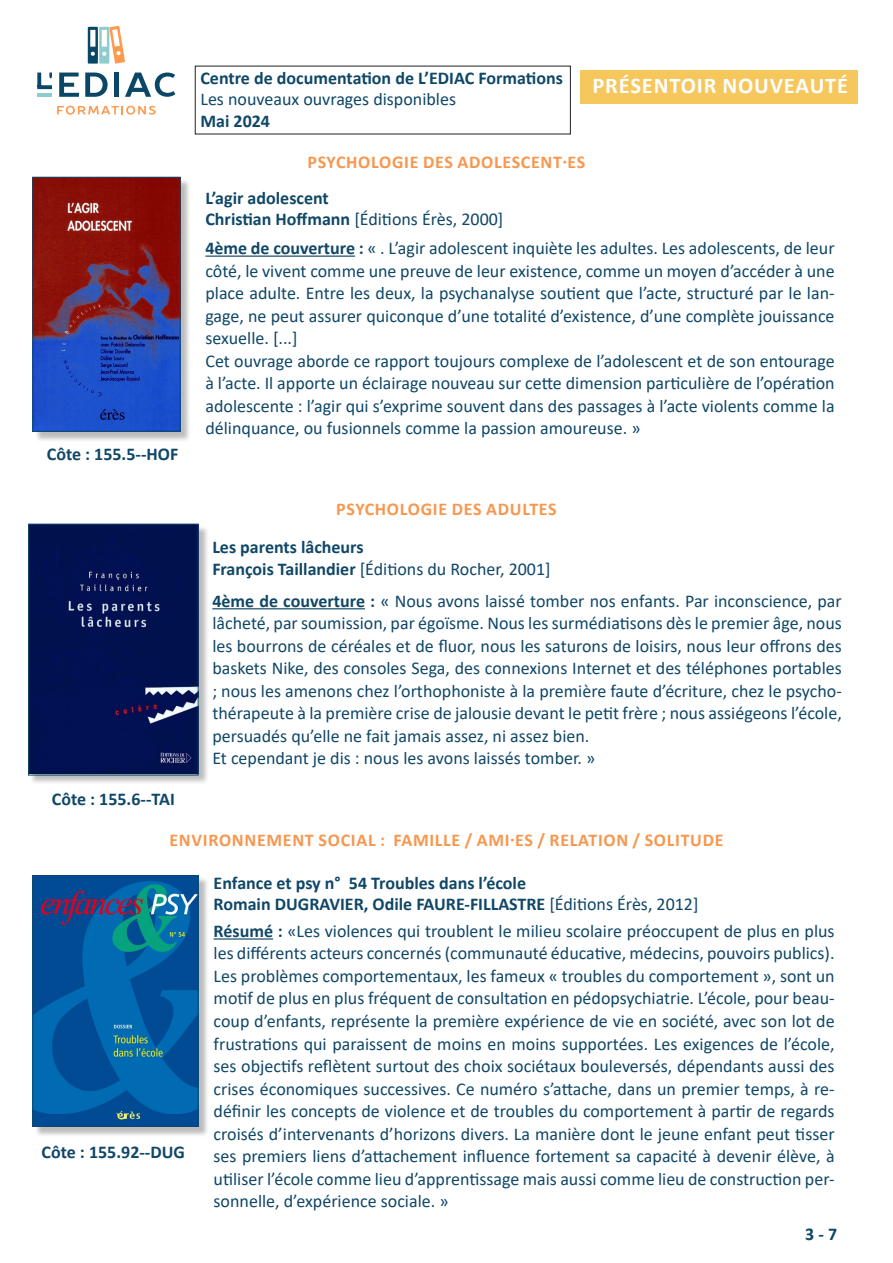
<style>
.page{position:relative;width:893px;height:1263px;background:#fff}
.page>*{position:absolute;margin:0;border:0;box-sizing:border-box;transform-origin:0 0}
.t1{font:700 22.5px "Calibri";letter-spacing:.04em;color:#fff}
.t2{font:18px/22.5px "Calibri";color:#104767;text-align:justify}
.t3{font:18px/22.5px "Calibri";color:#0f4767;text-align:justify}
.t4{font:700 18px "Calibri";color:#104767}
.t5{font:700 18px "Calibri";letter-spacing:.04em;color:#f7974f}
.t6{font:700 18px "Calibri";color:#0f4767}
.s1{font-weight:700}
.s2{font-weight:700;color:#104767}
.s3{color:#104767}
.s4{font-weight:400}
</style>
<div class="page">
<svg style="left:57px;top:106px;width:99px;height:9px"></svg>
<svg style="left:59px;top:73px;width:20px;height:24px"></svg>
<svg style="left:85px;top:73px;width:23px;height:24px"></svg>
<div style="left:114px;top:73px;width:5px;height:24px;background:#0a4766"></div>
<svg style="left:125px;top:73px;width:50px;height:24px"></svg>
<svg style="left:49px;top:73px;width:3px;height:5px"></svg>
<hr style="left:37px;top:93px;width:15px;height:4px;background:#8fcccc">
<svg style="left:37px;top:73px;width:4px;height:12px"></svg>
<svg style="left:37px;top:85px;width:15px;height:4px"></svg>
<svg style="left:88px;top:26px;width:37px;height:38px"></svg>
<div style="left:580px;top:70px;width:277px;height:33px;background:#f6c75d"></div>
<div style="left:34px;top:178px;width:157px;height:264px;background:#231f20;opacity:.3"></div>
<img style="left:35px;top:179px;width:143px;height:250px">
<hr style="left:205px;top:256px;width:150px;height:1px;background:#104767">
<div style="left:30px;top:525px;width:179px;height:260px;background:#231f20;opacity:.3"></div>
<div style="left:30px;top:526px;width:166px;height:247px;background:#01114f"></div>
<div style="left:28px;top:524px;width:170px;height:251px;border:1px solid #104767"></div>
<hr style="left:212px;top:608px;width:153px;height:1px;background:#104767">
<div style="left:34px;top:877px;width:175px;height:260px;background:#231f20;opacity:.3"></div>
<img style="left:35px;top:877px;width:161px;height:248px">
<div style="left:33px;top:875px;width:165px;height:252px;border:1px solid #104767"></div>
<hr style="left:214px;top:938px;width:59px;height:1px;background:#104767">
<p class="t6" style="left:200px;top:65px;width:364px">Centre de documentation de L’EDIAC Formations</p>
<p class="t3" style="left:200px;top:87px;width:257px">Les nouveaux ouvrages disponibles</p>
<p class="t6" style="left:200px;top:108px;width:71px">Mai 2024</p>
<p class="t1" style="left:592px;top:70px;width:257px">PRÉSENTOIR NOUVEAUTÉ</p>
<p class="t5" style="left:307px;top:149px;width:279px">PSYCHOLOGIE DES ADOLESCENT·ES</p>
<p class="t4" style="left:47px;top:442px;width:133px">Côte : 155.5--HOF</p>
<p class="t4" style="left:52px;top:786px;width:124px">Côte : 155.6--TAI</p>
<p class="t4" style="left:205px;top:185px;width:125px">L’agir adolescent</p>
<p class="t2" style="left:205px;top:207px;width:300px"><span class="s1">Christian Hoffmann</span> [Éditions Érès, 2000]</p>
<p class="t3" style="left:205px;top:236px;width:631px"><span class="s2">4ème de couverture :</span> <span class="s3">«</span> . L’agir adolescent inquiète les adultes. Les adolescents, de leur côté, le vivent comme une preuve de leur existence, comme un moyen d’accéder à une place adulte. Entre les deux, la psychanalyse soutient que l’acte, structuré par le lan&shy;gage, ne peut assurer quiconque d’une totalité d’existence, d’une complète jouissance sexuelle. [...]</p>
<p class="t3" style="left:205px;top:349px;width:631px">Cet ouvrage aborde ce rapport toujours complexe de l’adolescent et de son entourage à l’acte. Il apporte un éclairage nouveau sur cette dimension particulière de l’opération adolescente : l’agir qui s’exprime souvent dans des passages à l’acte violents comme la délinquance, ou fusionnels comme la passion amoureuse. »</p>
<p class="t5" style="left:336px;top:496px;width:222px">PSYCHOLOGIE DES ADULTES</p>
<p class="t4" style="left:212px;top:535px;width:153px">Les parents lâcheurs</p>
<p class="t2" style="left:212px;top:557px;width:340px"><span class="s1">François Taillandier</span> [Éditions du Rocher, 2001]</p>
<p class="t2" style="left:212px;top:589px;width:631px"><span class="s1">4ème de couverture :</span> « Nous avons laissé tomber nos enfants. Par inconscience, par lâcheté, par soumission, par égoïsme. Nous les surmédiatisons dès le premier âge, nous les bourrons de céréales et de fluor, nous les saturons de loisirs, nous leur offrons des baskets Nike, des consoles Sega, des connexions Internet et des téléphones portables ; nous les amenons chez l’orthophoniste à la première faute d’écriture, chez le psycho&shy;thérapeute à la première crise de jalousie devant le petit frère ; nous assiégeons l’école, persuadés qu’elle ne fait jamais assez, ni assez bien.</p>
<p class="t2" style="left:212px;top:747px;width:385px">Et cependant je dis : nous les avons laissés tomber. »</p>
<p class="t5" style="left:169px;top:828px;width:556px">ENVIRONNEMENT SOCIAL : FAMILLE / AMI·ES / RELATION / SOLITUDE</p>
<p class="t4" style="left:42px;top:1139px;width:145px">Côte : 155.92--DUG</p>
<p class="t4" style="left:214px;top:870px;width:314px">Enfance et psy n° 54 Troubles dans l’école</p>
<p class="t4" style="left:214px;top:892px;width:486px">Romain DUGRAVIER, Odile FAURE-FILLASTRE <span class="s4">[Éditions Érès, 2012]</span></p>
<p class="t2" style="left:214px;top:919px;width:622px"><span class="s1">Résumé :</span> «Les violences qui troublent le milieu scolaire préoccupent de plus en plus les différents acteurs concernés (communauté éducative, médecins, pouvoirs publics).<br>Les problèmes comportementaux, les fameux « troubles du comportement », sont un motif de plus en plus fréquent de consultation en pédopsychiatrie. L’école, pour beau&shy;coup d’enfants, représente la première expérience de vie en société, avec son lot de frustrations qui paraissent de moins en moins supportées. Les exigences de l’école, ses objectifs reflètent surtout des choix sociétaux bouleversés, dépendants aussi des crises économiques successives. Ce numéro s’attache, dans un premier temps, à re&shy;définir les concepts de violence et de troubles du comportement à partir de regards croisés d’intervenants d’horizons divers. La manière dont le jeune enfant peut tisser ses premiers liens d’attachement influence fortement sa capacité à devenir élève, à utiliser l’école comme lieu d’apprentissage mais aussi comme lieu de construction per&shy;sonnelle, d’expérience sociale. »</p>
<p class="t4" style="left:805px;top:1221px;width:33px">3 - 7</p>
</div>
